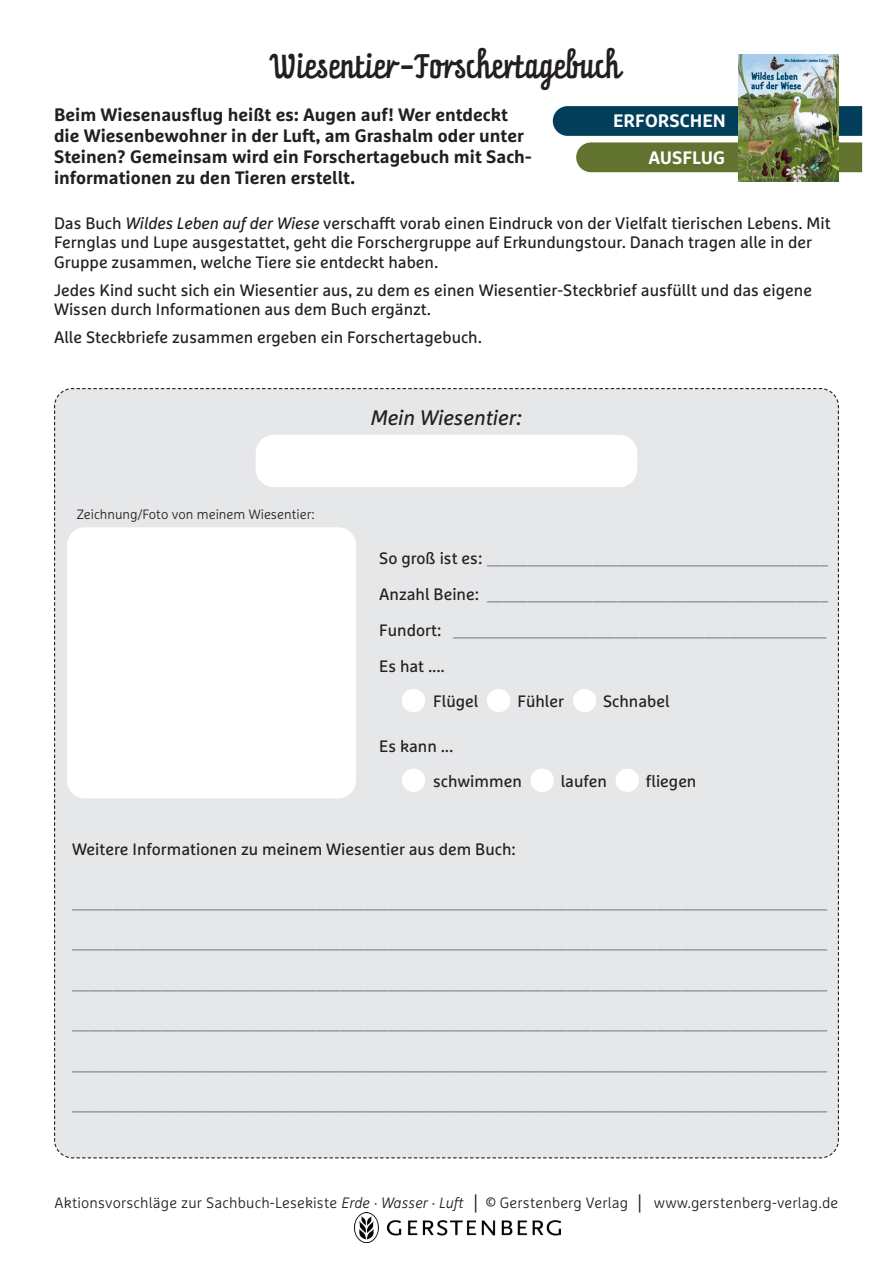
<style>
.page{position:relative;width:893px;height:1263px;background:#fff}
.page>*{position:absolute;margin:0;border:0;box-sizing:border-box;transform-origin:0 0}
.t1{font:30px "Prater Script OT";color:#231f20}
.t2{font:italic 21px "Marselis Pro";color:#231f20}
.t3{font:700 18px/21px "Marselis Pro";color:#231f20}
.t4{font:700 18px "Marselis Pro";color:#fff}
.t5{font:16.5px "Marselis Pro";color:#939598}
.t6{font:16.5px/19.5px "Marselis Pro";color:#231f20}
.t7{font:300 15px "Marselis Pro";letter-spacing:.01em;color:#231f20}
.t8{font:300 13.5px "Marselis Pro";color:#231f20}
.s1{font-style:italic}
.s2{color:#231f20}
.s3{font-family:"Arial";font-weight:700}
.s4{font-weight:400}
</style>
<div class="page">
<div style="left:54px;top:388px;width:785px;height:771px;background:#e6e7e9"></div>
<svg style="left:553px;top:106px;width:309px;height:30px;background:#08425c"></svg>
<div style="left:402px;top:689px;width:23px;height:23px;background:#fff;border-radius:50%"></div>
<div style="left:487px;top:689px;width:23px;height:23px;background:#fff;border-radius:50%"></div>
<div style="left:573px;top:689px;width:23px;height:23px;background:#fff;border-radius:50%"></div>
<div style="left:402px;top:769px;width:23px;height:23px;background:#fff;border-radius:50%"></div>
<div style="left:530px;top:769px;width:24px;height:23px;background:#fff;border-radius:50%"></div>
<div style="left:615px;top:769px;width:24px;height:23px;background:#fff;border-radius:50%"></div>
<div style="left:256px;top:435px;width:381px;height:52px;background:#fff;border-radius:18px"></div>
<div style="left:576px;top:142px;width:286px;height:30px;background:#627330"></div>
<img style="left:739px;top:54px;width:100px;height:128px">
<img style="left:354px;top:1212px;width:206px;height:31px">
<div style="left:67px;top:527px;width:289px;height:271px;background:#fff;border-radius:18px"></div>
<h1 class="t1" style="left:271px;top:47px;width:352px">Wiesentier-Forschertagebuch</h1>
<p class="t4" style="left:613px;top:110px;width:114px">ERFORSCHEN</p>
<p class="t3" style="left:54px;top:103px;width:479px">Beim Wiesenausflug heißt es: Augen auf! Wer entdeckt die Wiesenbewohner in der Luft, am Grashalm oder unter Steinen? Gemeinsam wird ein Forschertagebuch mit Sach&shy;informationen zu den Tieren erstellt.</p>
<p class="t6" style="left:54px;top:213px;width:778px">Das Buch <span class="s1">Wildes Leben auf der Wiese</span> verschafft vorab einen Eindruck von der Vielfalt tierischen Lebens. Mit<br>Fernglas und Lupe ausgestattet, geht die Forschergruppe auf Erkundungstour. Danach tragen alle in der<br>Gruppe zusammen, welche Tiere sie entdeckt haben.</p>
<p class="t6" style="left:54px;top:280px;width:760px">Jedes Kind sucht sich ein Wiesentier aus, zu dem es einen Wiesentier-Steckbrief ausfüllt und das eigene<br>Wissen durch Informationen aus dem Buch ergänzt.</p>
<p class="t6" style="left:54px;top:328px;width:429px">Alle Steckbriefe zusammen ergeben ein Forschertagebuch.</p>
<p class="t4" style="left:648px;top:146px;width:78px">AUSFLUG</p>
<p class="t8" style="left:76px;top:506px;width:240px">Zeichnung/Foto von meinem Wiesentier:</p>
<p class="t2" style="left:371px;top:405px;width:152px">Mein Wiesentier:</p>
<p class="t5" style="left:379px;top:548px;width:450px"><span class="s2">So groß ist es:</span> __________________________________________</p>
<p class="t5" style="left:379px;top:584px;width:450px"><span class="s2">Anzahl Beine:</span> __________________________________________</p>
<p class="t5" style="left:379px;top:620px;width:449px"><span class="s2">Fundort:</span> ______________________________________________</p>
<p class="t6" style="left:379px;top:656px;width:67px">Es hat ....</p>
<p class="t6" style="left:433px;top:691px;width:47px">Flügel</p>
<p class="t6" style="left:517px;top:691px;width:48px">Fühler</p>
<p class="t6" style="left:603px;top:691px;width:68px">Schnabel</p>
<p class="t6" style="left:433px;top:728px;width:90px;line-height:35.5px;text-indent:-54px">Es kann ... schwimmen</p>
<p class="t6" style="left:561px;top:771px;width:48px">laufen</p>
<p class="t6" style="left:646px;top:771px;width:52px">fliegen</p>
<p class="t6" style="left:72px;top:839px;width:445px">Weitere Informationen zu meinem Wiesentier aus dem Buch:</p>
<p class="t5" style="left:72px;top:892px;width:756px">_____________________________________________________________________________________________</p>
<p class="t5" style="left:72px;top:932px;width:756px">_____________________________________________________________________________________________</p>
<p class="t5" style="left:72px;top:973px;width:756px">_____________________________________________________________________________________________</p>
<p class="t5" style="left:72px;top:1013px;width:756px">_____________________________________________________________________________________________</p>
<p class="t5" style="left:72px;top:1054px;width:756px">_____________________________________________________________________________________________</p>
<p class="t5" style="left:72px;top:1094px;width:756px">_____________________________________________________________________________________________</p>
<p class="t7" style="left:55px;top:1194px;width:785px">Aktionsvorschläge zur Sachbuch-Lesekiste <span class="s1">Erde · Wasser · Luft</span> <span class="s3">│</span> <span class="s4">©</span> Gerstenberg Verlag <span class="s3">│</span> www.gerstenberg-verlag.de</p>
</div>
